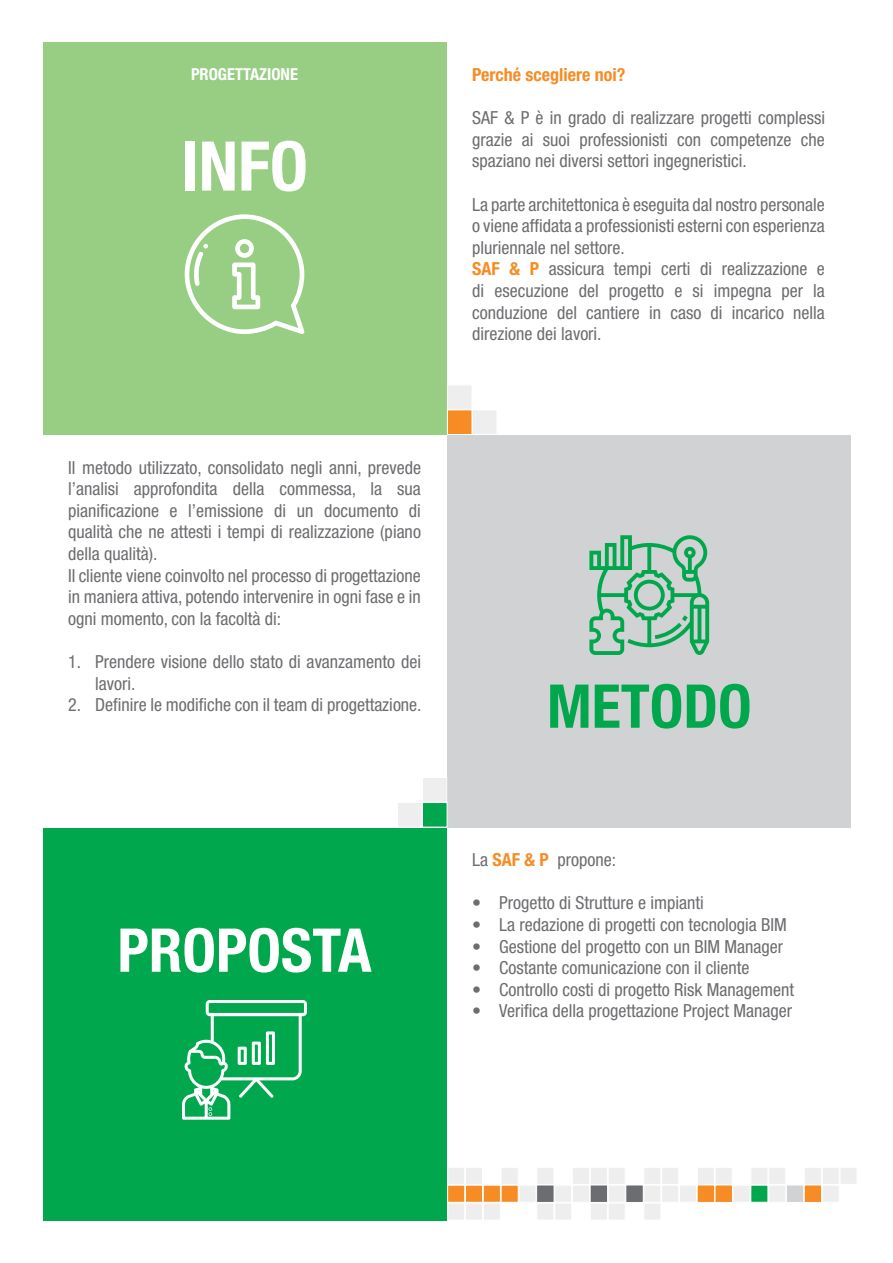
<style>
.page{position:relative;width:893px;height:1263px;background:#fff}
.page>*{position:absolute;margin:0;border:0;box-sizing:border-box;transform-origin:0 0}
.t1{font:700 condensed 68.7px "Helvetica Neue LT Std";color:#fff}
.t2{font:700 condensed 60.45px "Helvetica Neue LT Std";color:#fff}
.t3{font:700 condensed 60.45px "Helvetica Neue LT Std";color:#00a74d}
.RETRO{font:condensed 18px/21.6px "Helvetica Neue LT Std";color:#6c6d70;text-align:justify}
.RETRO-2{font:700 condensed 18px "Helvetica Neue LT Std";color:#f68c23}
.t4{font:700 condensed 16.5px "Helvetica Neue LT Std";color:#fff}
.s1{font-weight:700;color:#f68c23}
</style>
<div class="page">
<div style="left:43px;top:43px;width:403px;height:392px;background:#97ce83"></div>
<div style="left:483px;top:1202px;width:18px;height:18px;background:#eeeeef;border:1px solid #fff"></div>
<div style="left:465px;top:1202px;width:18px;height:18px;background:#eeeeef;border:1px solid #fff"></div>
<div style="left:447px;top:1202px;width:18px;height:18px;background:#eeeeef;border:1px solid #fff"></div>
<div style="left:501px;top:1185px;width:18px;height:17px;background:#f68c23;border:1px solid #fff"></div>
<div style="left:483px;top:1185px;width:18px;height:17px;background:#f68c23;border:1px solid #fff"></div>
<div style="left:465px;top:1185px;width:18px;height:17px;background:#f68c23;border:1px solid #fff"></div>
<div style="left:447px;top:1185px;width:18px;height:17px;background:#f68c23;border:1px solid #fff"></div>
<div style="left:429px;top:1185px;width:18px;height:17px;background:#00a74d"></div>
<div style="left:501px;top:1167px;width:18px;height:18px;background:#eeeeef;border:1px solid #fff"></div>
<div style="left:465px;top:1167px;width:18px;height:18px;background:#eeeeef;border:1px solid #fff"></div>
<div style="left:447px;top:1167px;width:18px;height:18px;background:#eeeeef;border:1px solid #fff"></div>
<div style="left:429px;top:1167px;width:18px;height:18px;background:#00a74d"></div>
<div style="left:643px;top:1202px;width:18px;height:18px;background:#eeeeef;border:1px solid #fff"></div>
<div style="left:608px;top:1202px;width:18px;height:18px;background:#eeeeef;border:1px solid #fff"></div>
<div style="left:590px;top:1202px;width:18px;height:18px;background:#eeeeef;border:1px solid #fff"></div>
<div style="left:554px;top:1202px;width:18px;height:18px;background:#eeeeef;border:1px solid #fff"></div>
<div style="left:536px;top:1202px;width:18px;height:18px;background:#eeeeef;border:1px solid #fff"></div>
<div style="left:661px;top:1185px;width:18px;height:17px;background:#eeeeef;border:1px solid #fff"></div>
<div style="left:643px;top:1185px;width:18px;height:17px;background:#eeeeef;border:1px solid #fff"></div>
<div style="left:626px;top:1185px;width:17px;height:17px;background:#6c6d70"></div>
<div style="left:608px;top:1185px;width:18px;height:17px;background:#eeeeef;border:1px solid #fff"></div>
<div style="left:590px;top:1185px;width:18px;height:17px;background:#6c6d70;border:1px solid #fff"></div>
<div style="left:572px;top:1185px;width:18px;height:17px;background:#eeeeef;border:1px solid #fff"></div>
<div style="left:554px;top:1185px;width:18px;height:17px;background:#eeeeef;border:1px solid #fff"></div>
<div style="left:536px;top:1185px;width:18px;height:17px;background:#6c6d70;border:1px solid #fff"></div>
<div style="left:519px;top:1185px;width:17px;height:17px;background:#eeeeef;border:1px solid #fff"></div>
<div style="left:661px;top:1167px;width:18px;height:18px;background:#eeeeef;border:1px solid #fff"></div>
<div style="left:643px;top:1167px;width:18px;height:18px;background:#eeeeef;border:1px solid #fff"></div>
<div style="left:608px;top:1167px;width:18px;height:18px;background:#eeeeef;border:1px solid #fff"></div>
<div style="left:590px;top:1167px;width:18px;height:18px;background:#eeeeef;border:1px solid #fff"></div>
<div style="left:572px;top:1167px;width:18px;height:18px;background:#eeeeef;border:1px solid #fff"></div>
<div style="left:536px;top:1167px;width:18px;height:18px;background:#eeeeef;border:1px solid #fff"></div>
<div style="left:822px;top:1185px;width:18px;height:17px;background:#eeeeef;border:1px solid #fff"></div>
<div style="left:804px;top:1185px;width:18px;height:17px;background:#f68c23;border:1px solid #fff"></div>
<div style="left:786px;top:1185px;width:18px;height:17px;background:#d1d2d4;border:1px solid #fff"></div>
<div style="left:768px;top:1185px;width:18px;height:17px;background:#eeeeef;border:1px solid #fff"></div>
<div style="left:750px;top:1185px;width:18px;height:17px;background:#00a74d;border:1px solid #fff"></div>
<div style="left:733px;top:1185px;width:17px;height:17px;background:#eeeeef;border:1px solid #fff"></div>
<div style="left:715px;top:1185px;width:18px;height:17px;background:#f68c23"></div>
<div style="left:697px;top:1185px;width:18px;height:17px;background:#f68c23;border:1px solid #fff"></div>
<div style="left:679px;top:1185px;width:18px;height:17px;background:#eeeeef;border:1px solid #fff"></div>
<div style="left:840px;top:1167px;width:17px;height:18px;background:#eeeeef;border:1px solid #fff"></div>
<div style="left:822px;top:1167px;width:18px;height:18px;background:#eeeeef;border:1px solid #fff"></div>
<div style="left:804px;top:1167px;width:18px;height:18px;background:#eeeeef;border:1px solid #fff"></div>
<div style="left:768px;top:1167px;width:18px;height:18px;background:#eeeeef;border:1px solid #fff"></div>
<div style="left:750px;top:1167px;width:18px;height:18px;background:#eeeeef;border:1px solid #fff"></div>
<div style="left:715px;top:1167px;width:18px;height:18px;background:#eeeeef;border:1px solid #fff"></div>
<div style="left:697px;top:1167px;width:18px;height:18px;background:#eeeeef;border:1px solid #fff"></div>
<div style="left:447px;top:435px;width:404px;height:393px;background:#d1d2d4"></div>
<div style="left:447px;top:385px;width:25px;height:25px;background:#eeeeef;border:1px solid #fff"></div>
<div style="left:397px;top:802px;width:25px;height:25px;background:#eeeeef;border:1px solid #fff"></div>
<div style="left:447px;top:410px;width:25px;height:25px;background:#f68c23;border:1px solid #fff"></div>
<div style="left:422px;top:802px;width:25px;height:25px;background:#00a74d;border:1px solid #fff"></div>
<div style="left:472px;top:410px;width:25px;height:25px;background:#eeeeef;border:1px solid #fff"></div>
<div style="left:422px;top:777px;width:25px;height:25px;background:#eeeeef;border:1px solid #fff"></div>
<svg style="left:185px;top:214px;width:119px;height:120px"></svg>
<div style="left:43px;top:828px;width:403px;height:392px;background:#00a74d"></div>
<svg style="left:589px;top:535px;width:120px;height:120px"></svg>
<svg style="left:182px;top:1000px;width:125px;height:120px"></svg>
<p class="t4" style="left:191px;top:64px;width:108px">PROGETTAZIONE</p>
<p class="RETRO-2" style="left:472px;top:64px;width:155px">Perché scegliere noi?</p>
<p class="RETRO" style="left:472px;top:107px;width:354px">SAF &amp; P è in grado di realizzare progetti complessi grazie ai suoi professionisti con competenze che spaziano nei diversi settori ingegneristici.</p>
<p class="RETRO" style="left:472px;top:193px;width:354px">La parte architettonica è eseguita dal nostro personale o viene affidata a professionisti esterni con esperienza pluriennale nel settore.</p>
<p class="RETRO" style="left:472px;top:258px;width:354px"><span class="s1">SAF &amp; P</span> assicura tempi certi di realizzazione e di esecuzione del progetto e si impegna per la conduzione del cantiere in caso di incarico nella direzione dei lavori.</p>
<h1 class="t1" style="left:181px;top:125px;width:129px">INFO</h1>
<p class="RETRO" style="left:68px;top:456px;width:354px">Il metodo utilizzato, consolidato negli anni, prevede l’analisi approfondita della commessa, la sua pianificazione e l’emissione di un documento di qualità che ne attesti i tempi di realizzazione (piano della qualità).</p>
<p class="RETRO" style="left:68px;top:564px;width:354px">Il cliente viene coinvolto nel processo di progettazione in maniera attiva, potendo intervenire in ogni fase e in ogni momento, con la facoltà di:</p>
<p class="RETRO" style="left:95px;top:651px;width:327px;text-indent:-27px">1. Prendere visione dello stato di avanzamento dei lavori.</p>
<p class="RETRO" style="left:68px;top:694px;width:355px">2. Definire le modifiche con il team di progettazione.</p>
<h2 class="t2" style="left:117px;top:914px;width:256px">PROPOSTA</h2>
<h2 class="t3" style="left:547px;top:670px;width:206px">METODO</h2>
<p class="RETRO" style="left:472px;top:849px;width:145px">La <span class="s1">SAF &amp; P</span> propone:</p>
<p class="RETRO" style="left:472px;top:892px;width:233px">• Progetto di Strutture e impianti</p>
<p class="RETRO" style="left:472px;top:914px;width:316px">• La redazione di progetti con tecnologia BIM</p>
<p class="RETRO" style="left:472px;top:935px;width:313px">• Gestione del progetto con un BIM Manager</p>
<p class="RETRO" style="left:472px;top:957px;width:279px">• Costante comunicazione con il cliente</p>
<p class="RETRO" style="left:472px;top:978px;width:324px">• Controllo costi di progetto Risk Management</p>
<p class="RETRO" style="left:472px;top:1000px;width:321px">• Verifica della progettazione Project Manager</p>
</div>
